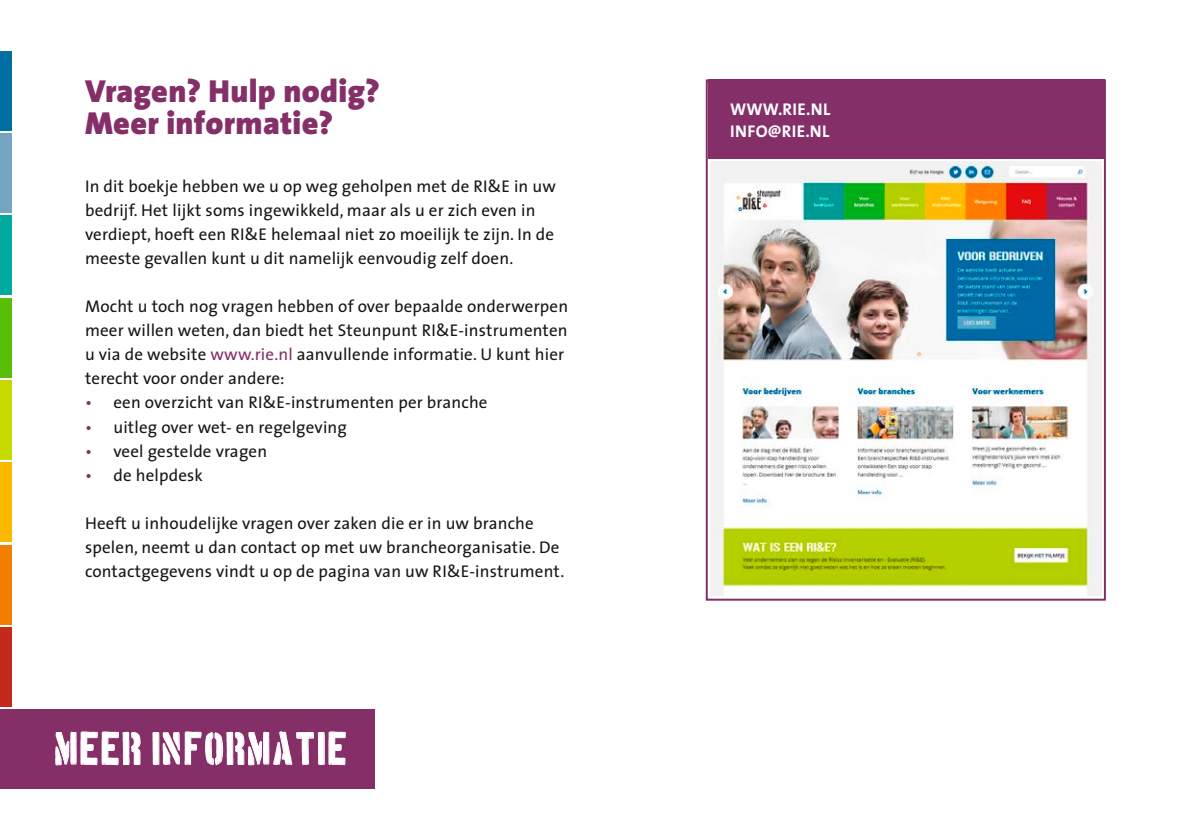
<style>
.page{position:relative;width:1191px;height:840px;background:#fff}
.page>*{position:absolute;margin:0;border:0;box-sizing:border-box;transform-origin:0 0}
.t1{font:36px "Boston Traffic";letter-spacing:.03em;color:#fff}
.t2{font:900 32px/32px "The Sans";letter-spacing:.01em;color:#852f68}
.t3{font:17px/24px "The Sans";letter-spacing:.01em;color:#151616}
.t4{font:700 17px/22px "The Sans";letter-spacing:.03em;color:#fff}
.s1{color:#852f68}
</style>
<div class="page">
<div style="left:0;top:709px;width:374px;height:79px;background:#852f68"></div>
<svg style="left:55px;top:731px;width:86px;height:35px"></svg>
<svg style="left:152px;top:731px;width:194px;height:35px"></svg>
<div style="left:0;top:133px;width:11px;height:80px;background:#75a5c0"></div>
<div style="left:0;top:51px;width:11px;height:79px;background:#0070a4"></div>
<div style="left:0;top:215px;width:11px;height:80px;background:#00aaa1"></div>
<div style="left:0;top:298px;width:11px;height:79px;background:#58be07"></div>
<div style="left:0;top:380px;width:11px;height:79px;background:#c7da00"></div>
<div style="left:0;top:462px;width:11px;height:79px;background:#fbba00"></div>
<div style="left:0;top:544px;width:11px;height:80px;background:#f27e00"></div>
<div style="left:0;top:626px;width:11px;height:80px;background:#c4291d"></div>
<img style="left:710px;top:162px;width:391px;height:433px">
<div style="left:707px;top:80px;width:397px;height:79px;background:#852f68"></div>
<div style="left:706px;top:79px;width:400px;height:521px;border:2px solid #852f68"></div>
<h2 class="t2" style="left:85px;top:75px;width:296px">Vragen? Hulp nodig?<br>Meer informatie?</h2>
<p class="t3" style="left:85px;top:174px;width:472px">In dit boekje hebben we u op weg geholpen met de RI&amp;E in uw bedrijf. Het lijkt soms ingewikkeld, maar als u er zich even in verdiept, hoeft een RI&amp;E helemaal niet zo moeilijk te zijn. In de meeste gevallen kunt u dit namelijk eenvoudig zelf doen.</p>
<p class="t3" style="left:85px;top:294px;width:484px">Mocht u toch nog vragen hebben of over bepaalde onderwerpen meer willen weten, dan biedt het Steunpunt RI&amp;E-instrumenten u via de website <span class="s1">www.rie.nl</span> aanvullende informatie. U kunt hier terecht voor onder andere:</p>
<p class="t3" style="left:85px;top:390px;width:404px"><span class="s1">•</span> een overzicht van RI&amp;E-instrumenten per branche</p>
<p class="t3" style="left:85px;top:414px;width:263px"><span class="s1">•</span> uitleg over wet- en regelgeving</p>
<p class="t3" style="left:85px;top:438px;width:184px"><span class="s1">•</span> veel gestelde vragen</p>
<p class="t3" style="left:85px;top:462px;width:119px"><span class="s1">•</span> de helpdesk</p>
<p class="t3" style="left:85px;top:510px;width:480px">Heeft u inhoudelijke vragen over zaken die er in uw branche spelen, neemt u dan contact op met uw brancheorganisatie. De contactgegevens vindt u op de pagina van uw RI&amp;E-instrument.</p>
<h1 class="t1" style="left:56px;top:731px;width:294px">MEER INFORMATIE</h1>
<p class="t4" style="left:730px;top:97px;width:102px">WWW.RIE.NL<br>INFO@RIE.NL</p>
</div>
